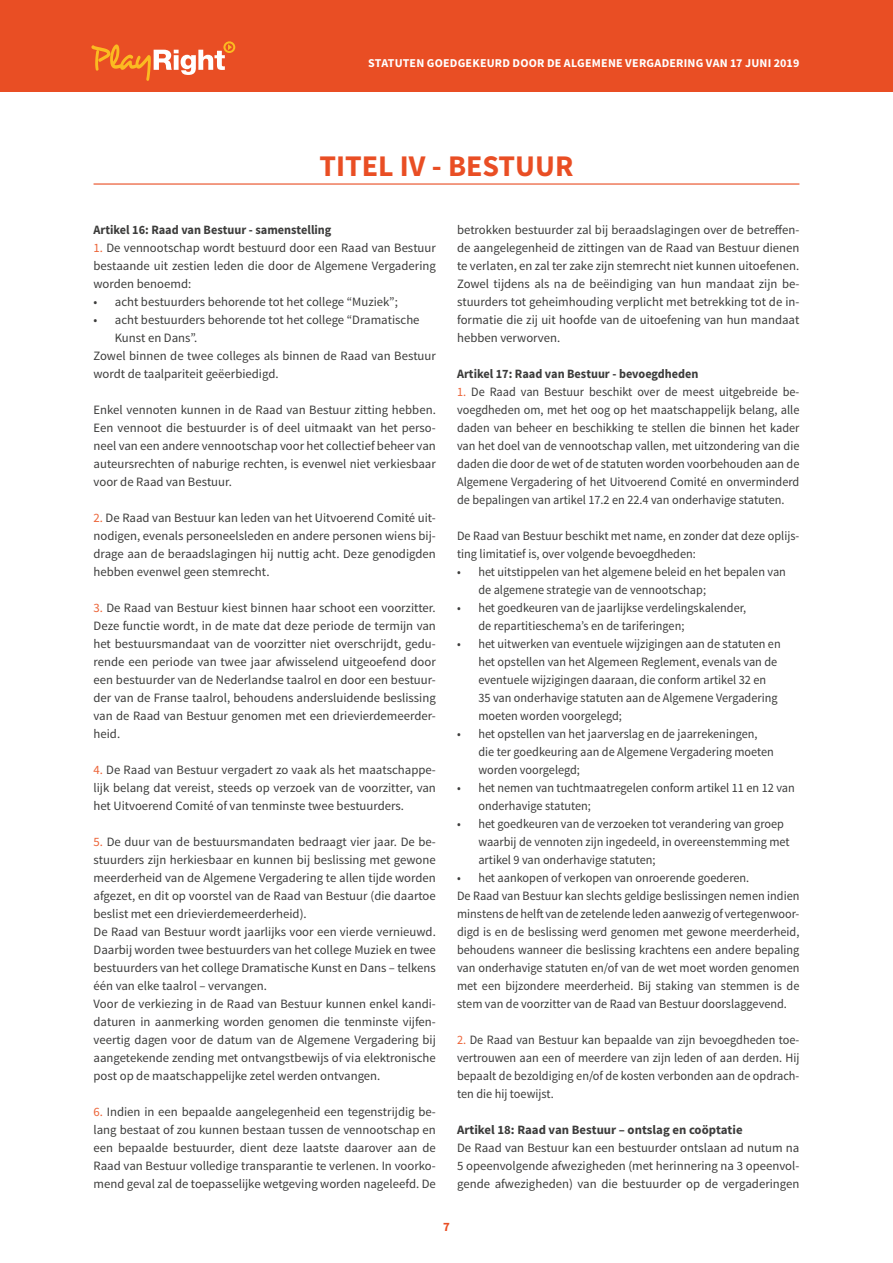
<style>
.page{position:relative;width:893px;height:1263px;background:#fff}
.page>*{position:absolute;margin:0;border:0;box-sizing:border-box;transform-origin:0 0}
.t1{font:700 30px "Source Sans Pro";color:#e94e24}
.t2{font:12.75px/18px "Source Sans Pro";color:#3c3c3b;text-align:justify}
.t3{font:12.75px/18px "Source Sans Pro";color:#3c3c3b;scale:.96 1}
.t4{font:700 12.75px "Source Sans Pro";color:#3c3c3b;scale:.96 1}
.t5{font:700 12.75px "Source Sans Pro";color:#3c3c3b}
.t6{font:700 12.75px "Source Sans Pro";color:#e94e24}
.t7{font:700 12px "Source Sans Pro";letter-spacing:.015em;color:#fff}
.s1{color:#ec6337}
</style>
<div class="page">
<div style="left:0;top:0;width:893px;height:92px;background:#e94e24"></div>
<svg style="left:91px;top:41px;width:144px;height:40px"></svg>
<hr style="left:94px;top:183px;width:705px;height:2px;background:#e94e24">
<p class="t7" style="left:368px;top:55px;width:433px">STATUTEN GOEDGEKEURD DOOR DE ALGEMENE VERGADERING VAN 17 JUNI 2019</p>
<h1 class="t1" style="left:320px;top:146px;width:255px">TITEL IV - BESTUUR</h1>
<p class="t4" style="left:94px;top:222px;width:249px">Artikel 16: Raad van Bestuur - samenstelling</p>
<p class="t2" style="left:94px;top:239px;width:344px"><span class="s1">1.</span> De vennootschap wordt bestuurd door een Raad van Bestuur bestaande uit zestien leden die door de Algemene Vergadering worden benoemd:</p>
<p class="t2" style="left:94px;top:293px;width:306px">• acht bestuurders behorende tot het college “Muziek”;</p>
<p class="t2" style="left:94px;top:311px;width:328px">• acht bestuurders behorende tot het college “Dramatische</p>
<p class="t2" style="left:115px;top:329px;width:84px">Kunst en Dans”.</p>
<p class="t2" style="left:94px;top:347px;width:344px">Zowel binnen de twee colleges als binnen de Raad van Bestuur</p>
<p class="t2" style="left:94px;top:365px;width:187px">wordt de taalpariteit geëerbiedigd.</p>
<p class="t2" style="left:94px;top:401px;width:344px">Enkel vennoten kunnen in de Raad van Bestuur zitting hebben.<br>Een vennoot die bestuurder is of deel uitmaakt van het perso&shy;neel van een andere vennootschap voor het collectief beheer van auteursrechten of naburige rechten, is evenwel niet verkiesbaar voor de Raad van Bestuur.</p>
<p class="t2" style="left:94px;top:509px;width:344px"><span class="s1">2.</span> De Raad van Bestuur kan leden van het Uitvoerend Comité uit&shy;nodigen, evenals personeelsleden en andere personen wiens bij&shy;drage aan de beraadslagingen hij nuttig acht. Deze genodigden hebben evenwel geen stemrecht.</p>
<p class="t2" style="left:94px;top:599px;width:344px"><span class="s1">3.</span> De Raad van Bestuur kiest binnen haar schoot een voorzitter.<br>Deze functie wordt, in de mate dat deze periode de termijn van het bestuursmandaat van de voorzitter niet overschrijdt, gedu&shy;rende een periode van twee jaar afwisselend uitgeoefend door een bestuurder van de Nederlandse taalrol en door een bestuur&shy;der van de Franse taalrol, behoudens andersluidende beslissing van de Raad van Bestuur genomen met een drievierdemeerder&shy;heid.</p>
<p class="t2" style="left:94px;top:761px;width:344px"><span class="s1">4.</span> De Raad van Bestuur vergadert zo vaak als het maatschappe&shy;lijk belang dat vereist, steeds op verzoek van de voorzitter, van het Uitvoerend Comité of van tenminste twee bestuurders.</p>
<p class="t2" style="left:94px;top:833px;width:344px;text-align:left"><span class="s1">5.</span> De duur van de bestuursmandaten bedraagt vier jaar. De be&shy;stuurders zijn herkiesbaar en kunnen bij beslissing met gewone meerderheid van de Algemene Vergadering te allen tijde worden afgezet, en dit op voorstel van de Raad van Bestuur (die daartoe beslist met een drievierdemeerderheid).<br>De Raad van Bestuur wordt jaarlijks voor een vierde vernieuwd.<br>Daarbij worden twee bestuurders van het college Muziek en twee bestuurders van het college Dramatische Kunst en Dans – telkens één van elke taalrol – vervangen.<br>Voor de verkiezing in de Raad van Bestuur kunnen enkel kandi&shy;daturen in aanmerking worden genomen die tenminste vijfen&shy;veertig dagen voor de datum van de Algemene Vergadering bij aangetekende zending met ontvangstbewijs of via elektronische post op de maatschappelijke zetel werden ontvangen.</p>
<p class="t2" style="left:94px;top:1103px;width:344px"><span class="s1">6.</span> Indien in een bepaalde aangelegenheid een tegenstrijdig be&shy;lang bestaat of zou kunnen bestaan tussen de vennootschap en een bepaalde bestuurder, dient deze laatste daarover aan de Raad van Bestuur volledige transparantie te verlenen. In voorko&shy;mend geval zal de toepasselijke wetgeving worden nageleefd. De</p>
<p class="t2" style="left:457px;top:221px;width:344px">betrokken bestuurder zal bij beraadslagingen over de betreffen&shy;de aangelegenheid de zittingen van de Raad van Bestuur dienen te verlaten, en zal ter zake zijn stemrecht niet kunnen uitoefenen.<br>Zowel tijdens als na de beëindiging van hun mandaat zijn be&shy;stuurders tot geheimhouding verplicht met betrekking tot de in&shy;formatie die zij uit hoofde van de uitoefening van hun mandaat hebben verworven.</p>
<p class="t4" style="left:457px;top:366px;width:253px">Artikel 17: Raad van Bestuur - bevoegdheden</p>
<p class="t3" style="left:457px;top:383px;width:358px;text-align:justify"><span class="s1">1.</span> De Raad van Bestuur beschikt over de meest uitgebreide be&shy;voegdheden om, met het oog op het maatschappelijk belang, alle daden van beheer en beschikking te stellen die binnen het kader van het doel van de vennootschap vallen, met uitzondering van die daden die door de wet of de statuten worden voorbehouden aan de Algemene Vergadering of het Uitvoerend Comité en onverminderd de bepalingen van artikel 17.2 en 22.4 van onderhavige statuten.</p>
<p class="t3" style="left:457px;top:527px;width:358px">De Raad van Bestuur beschikt met name, en zonder dat deze oplijs&shy;ting limitatief is, over volgende bevoegdheden:</p>
<p class="t3" style="left:478px;top:563px;width:322px;text-indent:-21px">• het uitstippelen van het algemene beleid en het bepalen van de algemene strategie van de vennootschap;</p>
<p class="t3" style="left:478px;top:599px;width:281px;text-indent:-21px">• het goedkeuren van de jaarlijkse verdelingskalender, de repartitieschema’s en de tariferingen;</p>
<p class="t3" style="left:478px;top:635px;width:316px;text-indent:-21px">• het uitwerken van eventuele wijzigingen aan de statuten en het opstellen van het Algemeen Reglement, evenals van de eventuele wijzigingen daaraan, die conform artikel 32 en 35 van onderhavige statuten aan de Algemene Vergadering moeten worden voorgelegd;</p>
<p class="t3" style="left:478px;top:725px;width:309px;text-indent:-21px">• het opstellen van het jaarverslag en de jaarrekeningen, die ter goedkeuring aan de Algemene Vergadering moeten worden voorgelegd;</p>
<p class="t3" style="left:478px;top:779px;width:331px;text-indent:-21px">• het nemen van tuchtmaatregelen conform artikel 11 en 12 van onderhavige statuten;</p>
<p class="t3" style="left:478px;top:815px;width:326px;text-indent:-21px">• het goedkeuren van de verzoeken tot verandering van groep waarbij de vennoten zijn ingedeeld, in overeenstemming met artikel 9 van onderhavige statuten;</p>
<p class="t3" style="left:457px;top:869px;width:358px">• het aankopen of verkopen van onroerende goederen.<br>De Raad van Bestuur kan slechts geldige beslissingen nemen indien minstens de helft van de zetelende leden aanwezig of vertegenwoor&shy;digd is en de beslissing werd genomen met gewone meerderheid, behoudens wanneer die beslissing krachtens een andere bepaling van onderhavige statuten en/of van de wet moet worden genomen met een bijzondere meerderheid. Bij staking van stemmen is de stem van de voorzitter van de Raad van Bestuur doorslaggevend.</p>
<p class="t3" style="left:457px;top:1031px;width:358px;text-align:justify"><span class="s1">2.</span> De Raad van Bestuur kan bepaalde van zijn bevoegdheden toe&shy;vertrouwen aan een of meerdere van zijn leden of aan derden. Hij bepaalt de bezoldiging en/of de kosten verbonden aan de opdrach&shy;ten die hij toewijst.</p>
<p class="t5" style="left:457px;top:1122px;width:287px">Artikel 18: Raad van Bestuur – ontslag en coöptatie</p>
<p class="t2" style="left:457px;top:1139px;width:344px">De Raad van Bestuur kan een bestuurder ontslaan ad nutum na 5 opeenvolgende afwezigheden (met herinnering na 3 opeenvol&shy;gende afwezigheden) van die bestuurder op de vergaderingen</p>
<p class="t6" style="left:443px;top:1219px;width:8px">7</p>
</div>
